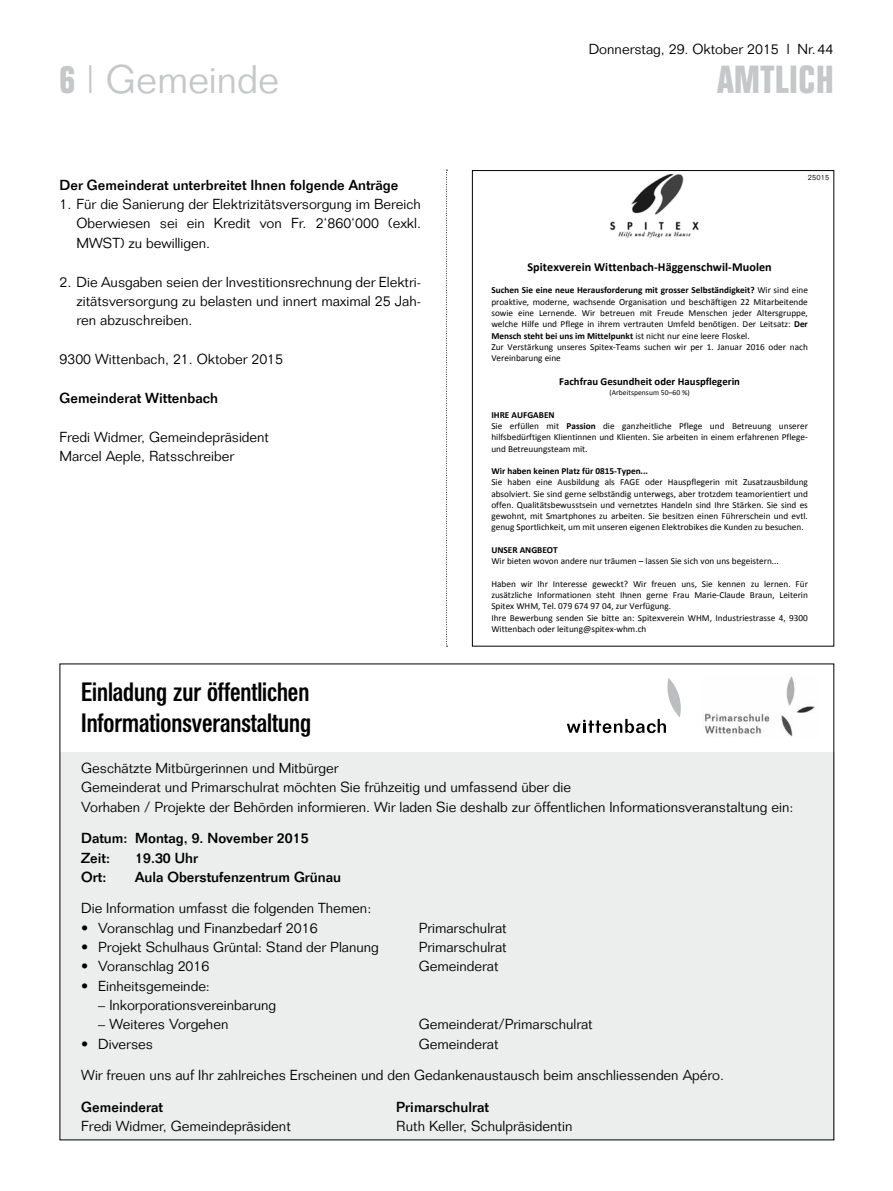
<style>
.page{position:relative;width:893px;height:1191px;background:#fff}
.page>*{position:absolute;margin:0;border:0;box-sizing:border-box;transform-origin:0 0}
.t1{font:300 39px "Folio";color:#c6c7c8}
.t2{font:700 39px "Folio Condensed BQ";letter-spacing:.025em;color:#c6c7c8}
.t3{font:500 26.25px/31.5px "Folio Condensed BQ";color:#000}
.t4{font:300 14.25px/19.4px "Folio";color:#000}
.t5{font:500 14.25px/19.4px "Folio";color:#000}
.t6{font:700 12.15px "Calibri";letter-spacing:.005em;color:#000}
.t7{font:700 10.65px "Calibri";letter-spacing:.005em;color:#000}
.t8{font:9.3px/11.2px "Calibri";color:#000}
.t9{font:700 9.3px "Calibri";color:#000}
.t10{font:7.65px "Calibri";letter-spacing:.01em;color:#000}
.t11{font:300 7.5px "Folio";letter-spacing:.02em;color:#000}
.s1{font-family:"Folio Condensed BQ";font-weight:700}
.s2{font-weight:700}
</style>
<div class="page">
<svg style="left:446px;top:170px;width:1px;height:477px"></svg>
<div style="left:60px;top:752px;width:774px;height:387px;background:#eceded"></div>
<img style="left:705px;top:676px;width:110px;height:61px">
<svg style="left:567px;top:678px;width:114px;height:55px"></svg>
<img style="left:609px;top:174px;width:90px;height:64px">
<h3 class="t4" style="left:589px;top:39px;width:246px">Donnerstag, 29. Oktober 2015 l Nr.44</h3>
<h1 class="t1" style="left:60px;top:56px;width:221px"><span class="s1">6</span> | Gemeinde</h1>
<h1 class="t2" style="left:717px;top:58px;width:118px">AMTLICH</h1>
<h3 class="t5" style="left:60px;top:175px;width:340px">Der Gemeinderat unterbreitet Ihnen folgende Anträge</h3>
<h3 class="t4" style="left:77px;top:194px;width:346px;text-align:justify;text-indent:-17px">1. Für die Sanierung der Elektrizitätsversorgung im Bereich Oberwiesen sei ein Kredit von Fr. 2‘860‘000 (exkl.<br>MWST) zu bewilligen.</h3>
<h3 class="t4" style="left:77px;top:272px;width:346px;text-align:justify;text-indent:-17px">2. Die Ausgaben seien der Investitionsrechnung der Elektri&shy;zitätsversorgung zu belasten und innert maximal 25 Jah&shy;ren abzuschreiben.</h3>
<h3 class="t4" style="left:60px;top:349px;width:225px">9300 Wittenbach, 21. Oktober 2015</h3>
<h3 class="t5" style="left:60px;top:388px;width:160px">Gemeinderat Wittenbach</h3>
<h3 class="t4" style="left:60px;top:427px;width:211px">Fredi Widmer, Gemeindepräsident<br>Marcel Aeple, Ratsschreiber</h3>
<p class="t11" style="left:808px;top:173px;width:23px">25015</p>
<h3 class="t6" style="left:527px;top:260px;width:246px">Spitexverein Wittenbach--‐Häggenschwil--‐Muolen</h3>
<p class="t8" style="left:491px;top:284px;width:318px"><span class="s2">Suchen Sie eine neue Herausforderung mit grosser Selbständigkeit?</span> Wir sind eine proaktive, moderne, wachsende Organisation und beschäftigen 22 Mitarbeitende sowie eine Lernende. Wir betreuen mit Freude Menschen jeder Altersgruppe, welche Hilfe und Pflege in ihrem vertrauten Umfeld benötigen. Der Leitsatz: <span class="s2">Der Mensch steht bei uns im Mittelpunkt</span> ist nicht nur eine leere Floskel.<br>Zur Verstärkung unseres Spitex--‐Teams suchen wir per 1. Januar 2016 oder nach Vereinbarung eine</p>
<p class="t7" style="left:559px;top:375px;width:182px">Fachfrau Gesundheit oder Hauspflegerin</p>
<p class="t10" style="left:609px;top:388px;width:82px">(Arbeitspensum 50–60 %)</p>
<p class="t8" style="left:491px;top:408px;width:318px"><span class="s2">IHRE AUFGABEN<br></span>Sie erfüllen mit <span class="s2">Passion</span> die ganzheitliche Pflege und Betreuung unserer hilfsbedürftigen Klientinnen und Klienten. Sie arbeiten in einem erfahrenen Pflege--‐ und Betreuungsteam mit.</p>
<p class="t9" style="left:491px;top:465px;width:158px">Wir haben keinen Platz für 0815--‐Typen...</p>
<p class="t8" style="left:491px;top:476px;width:318px;text-align:justify">Sie haben eine Ausbildung als FAGE oder Hauspflegerin mit Zusatzausbildung absolviert. Sie sind gerne selbständig unterwegs, aber trotzdem teamorientiert und offen. Qualitätsbewusstsein und vernetztes Handeln sind Ihre Stärken. Sie sind es gewohnt, mit Smartphones zu arbeiten. Sie besitzen einen Führerschein und evtl. genug Sportlichkeit, um mit unseren eigenen Elektrobikes die Kunden zu besuchen.</p>
<p class="t9" style="left:491px;top:544px;width:68px">UNSER ANGBEOT</p>
<p class="t8" style="left:491px;top:555px;width:289px">Wir bieten wovon andere nur träumen – lassen Sie sich von uns begeistern...</p>
<p class="t8" style="left:491px;top:578px;width:318px">Haben wir Ihr Interesse geweckt? Wir freuen uns, Sie kennen zu lernen. Für zusätzliche Informationen steht Ihnen gerne Frau Marie--‐Claude Braun, Leiterin Spitex WHM, Tel. 079 674 97 04, zur Verfügung.<br>Ihre Bewerbung senden Sie bitte an: Spitexverein WHM, Industriestrasse 4, 9300<br>Wittenbach oder leitung@spitex--‐whm.ch</p>
<h2 class="t3" style="left:81px;top:676px;width:231px">Einladung zur öffentlichen<br>Informationsveranstaltung</h2>
<p class="t4" style="left:81px;top:758px;width:714px">Geschätzte Mitbürgerinnen und Mitbürger<br>Gemeinderat und Primarschulrat möchten Sie frühzeitig und umfassend über die<br>Vorhaben / Projekte der Behörden informieren. Wir laden Sie deshalb zur öffentlichen Informationsveranstaltung ein:</p>
<h3 class="t5" style="left:81px;top:828px;width:229px">Datum: Montag, 9. November 2015<br>Zeit:</h3>
<h3 class="t5" style="left:135px;top:847px;width:64px">19.30 Uhr</h3>
<h3 class="t5" style="left:81px;top:867px;width:27px">Ort:</h3>
<h3 class="t5" style="left:135px;top:867px;width:207px">Aula Oberstufenzentrum Grünau</h3>
<h3 class="t4" style="left:81px;top:898px;width:292px">Die Information umfasst die folgenden Themen:</h3>
<h3 class="t4" style="left:81px;top:918px;width:238px">• Voranschlag und Finanzbedarf 2016</h3>
<h3 class="t4" style="left:419px;top:918px;width:89px">Primarschulrat</h3>
<h3 class="t4" style="left:81px;top:937px;width:299px">• Projekt Schulhaus Grüntal: Stand der Planung</h3>
<h3 class="t4" style="left:419px;top:937px;width:89px">Primarschulrat</h3>
<h3 class="t4" style="left:81px;top:956px;width:130px">• Voranschlag 2016</h3>
<h3 class="t4" style="left:419px;top:956px;width:81px">Gemeinderat</h3>
<h3 class="t4" style="left:81px;top:976px;width:130px">• Einheitsgemeinde:</h3>
<h3 class="t4" style="left:98px;top:995px;width:179px">– Inkorporationsvereinbarung</h3>
<h3 class="t4" style="left:98px;top:1014px;width:132px">– Weiteres Vorgehen</h3>
<h3 class="t4" style="left:419px;top:1014px;width:175px">Gemeinderat/Primarschulrat</h3>
<h3 class="t4" style="left:81px;top:1034px;width:73px">• Diverses</h3>
<h3 class="t4" style="left:81px;top:1028px;width:644px;line-height:31.3px;text-indent:337px">Gemeinderat<br>Wir freuen uns auf Ihr zahlreiches Erscheinen und den Gedankenaustausch beim anschliessenden Apéro.</h3>
<h3 class="t5" style="left:81px;top:1096px;width:83px">Gemeinderat</h3>
<h3 class="t5" style="left:396px;top:1096px;width:94px">Primarschulrat</h3>
<h3 class="t4" style="left:81px;top:1116px;width:211px">Fredi Widmer, Gemeindepräsident</h3>
<h3 class="t4" style="left:396px;top:1116px;width:178px">Ruth Keller, Schulpräsidentin</h3>
</div>
